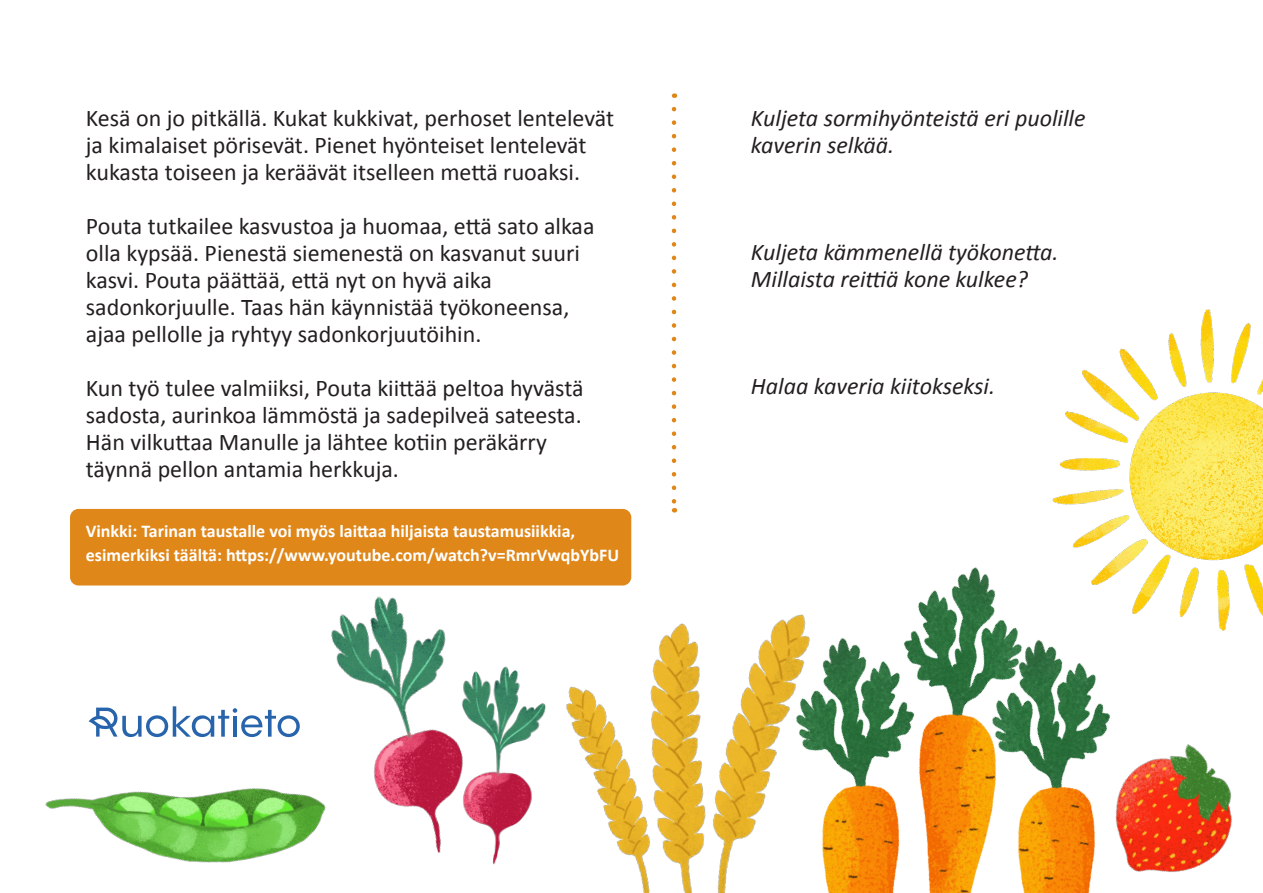
<style>
.page{position:relative;width:1263px;height:893px;background:#fff}
.page>*{position:absolute;margin:0;border:0;box-sizing:border-box;transform-origin:0 0}
.t1{font:24px/27px "Calibri";color:#231f20}
.t2{font:italic 24px/27px "Calibri";color:#231f20}
.t3{font:700 18px/24px "Calibri";color:#fff}
</style>
<div class="page">
<div style="left:70px;top:509px;width:561px;height:76px;background:#e0871a;border-radius:9px"></div>
<svg style="left:672px;top:109px;width:4px;height:395px"></svg>
<img style="left:1052px;top:309px;width:211px;height:303px">
<img style="left:597px;top:577px;width:50px;height:316px">
<img style="left:647px;top:506px;width:572px;height:387px">
<img style="left:793px;top:612px;width:470px;height:281px">
<img style="left:309px;top:585px;width:218px;height:66px">
<img style="left:417px;top:651px;width:192px;height:235px">
<img style="left:45px;top:608px;width:372px;height:255px">
<img style="left:1078px;top:719px;width:185px;height:174px">
<svg style="left:89px;top:706px;width:211px;height:31px"></svg>
<p class="t1" style="left:86px;top:104px;width:530px">Kesä on jo pitkällä. Kukat kukkivat, perhoset lentelevät ja kimalaiset pörisevät. Pienet hyönteiset lentelevät kukasta toiseen ja keräävät itselleen mettä ruoaksi.</p>
<p class="t1" style="left:86px;top:212px;width:510px">Pouta tutkailee kasvustoa ja huomaa, että sato alkaa olla kypsää. Pienestä siemenestä on kasvanut suuri kasvi. Pouta päättää, että nyt on hyvä aika sadonkorjuulle. Taas hän käynnistää työkoneensa, ajaa pellolle ja ryhtyy sadonkorjuutöihin.</p>
<p class="t1" style="left:86px;top:374px;width:499px">Kun työ tulee valmiiksi, Pouta kiittää peltoa hyvästä sadosta, aurinkoa lämmöstä ja sadepilveä sateesta.<br>Hän vilkuttaa Manulle ja lähtee kotiin peräkärry täynnä pellon antamia herkkuja.</p>
<p class="t3" style="left:86px;top:519px;width:535px">Vinkki: Tarinan taustalle voi myös laittaa hiljaista taustamusiikkia, esimerkiksi täältä: https://www.youtube.com/watch?v=RmrVwqbYbFU</p>
<p class="t2" style="left:751px;top:104px;width:336px">Kuljeta sormihyönteistä eri puolille kaverin selkää.</p>
<p class="t2" style="left:751px;top:238px;width:309px">Kuljeta kämmenellä työkonetta.<br>Millaista reittiä kone kulkee?</p>
<p class="t2" style="left:751px;top:372px;width:246px">Halaa kaveria kiitokseksi.</p>
</div>
